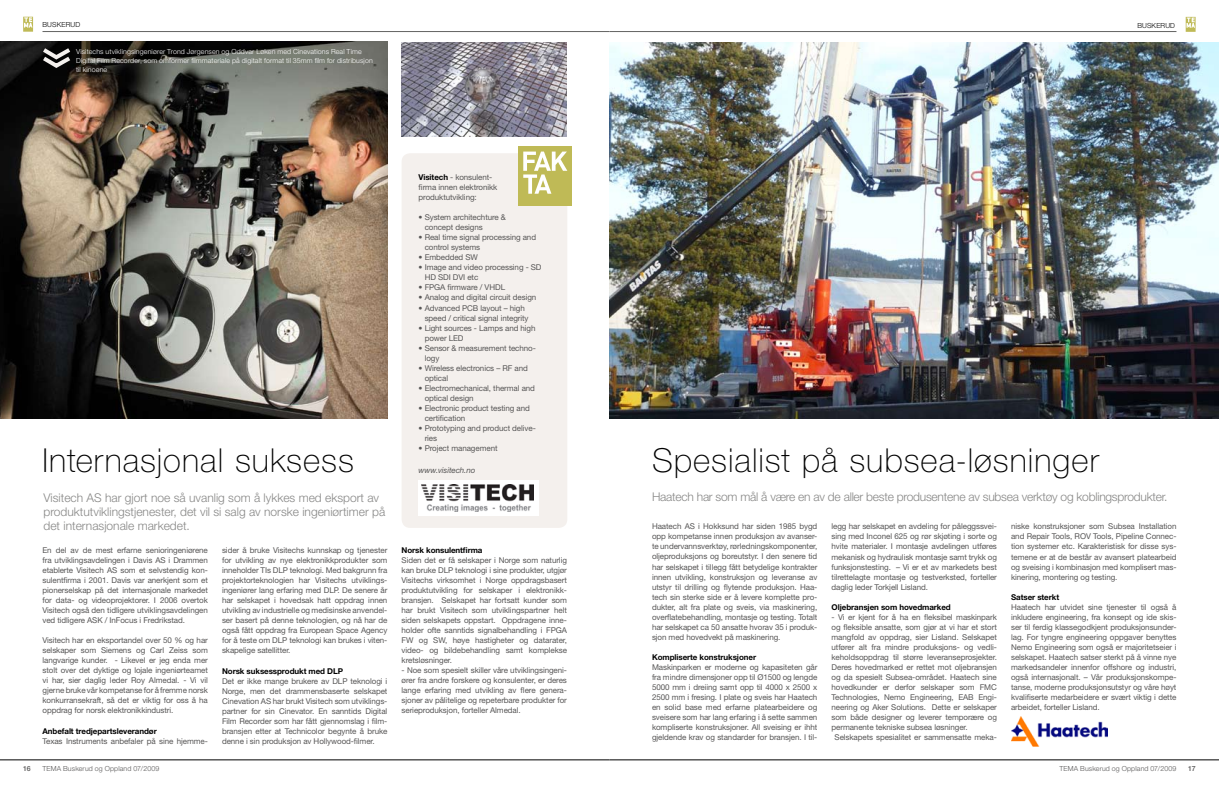
<style>
.page{position:relative;width:1219px;height:789px;background:#fff}
.page>*{position:absolute;margin:0;border:0;box-sizing:border-box;transform-origin:0 0}
.t1{font:100 33px "Helvetica Neue";letter-spacing:.03em;color:#000}
.t2{font:300 12px/14px "Helvetica Neue";color:#878786}
.t3{font:300 12px "Helvetica Neue";letter-spacing:-.02em;color:#878786}
.t4{font:8px/10px "Helvetica Neue";letter-spacing:-.01em;color:#575656;text-align:justify}
.t5{font:700 8px "Helvetica Neue";letter-spacing:-.01em;color:#000}
.t6{font:italic 8px "Helvetica Neue";letter-spacing:-.01em;color:#575656}
.t7{font:300 7px/9px "Helvetica Neue";letter-spacing:.02em;color:#fff}
.t8{font:300 7px "Helvetica Neue";letter-spacing:.02em;color:#575656}
.t9{font:300 7px "Helvetica Neue";letter-spacing:.02em;color:#000}
.t10{font:500 7px "Helvetica Neue";color:#575656}
.s1{font-weight:700;color:#000}
</style>
<div class="page">
<hr style="left:43px;top:31px;width:566px;height:1px;background:#636362">
<svg style="left:23px;top:17px;width:10px;height:15px"></svg>
<hr style="left:0;top:759px;width:609px;height:1px;background:#000">
<hr style="left:609px;top:31px;width:567px;height:1px;background:#636362">
<svg style="left:1186px;top:17px;width:10px;height:15px"></svg>
<hr style="left:609px;top:759px;width:610px;height:1px;background:#000">
<img style="left:609px;top:43px;width:610px;height:375px">
<img style="left:0;top:42px;width:387px;height:376px">
<div style="left:402px;top:153px;width:165px;height:374px;background:#f4f0ed;border-radius:9px"></div>
<div style="left:518px;top:146px;width:54px;height:60px;background:#bfba56"></div>
<svg style="left:523px;top:151px;width:44px;height:42px"></svg>
<svg style="left:39px;top:44px;width:36px;height:26px"></svg>
<div style="left:418px;top:479px;width:121px;height:36px;background:#fff"></div>
<img style="left:421px;top:484px;width:112px;height:27px">
<img style="left:1011px;top:716px;width:96px;height:31px">
<img style="left:402px;top:43px;width:165px;height:93px">
<p class="t9" style="left:43px;top:20px;width:39px">buskerud</p>
<p class="t7" style="left:76px;top:47px;width:298px">Visitechs utviklingsingeniører Trond Jørgensen og Oddvar Løken med Cinevations Real Time<br>Digital Film Recorder, som omformer filmmateriale på digitalt format til 35mm film for distribusjon til kinoene</p>
<p class="t9" style="left:1137px;top:21px;width:39px">buskerud</p>
<p class="t4" style="left:419px;top:172px;width:80px;text-align:left"><span class="s1">Visitech</span> - konsulent&shy;firma innen elektronikk produktutvikling:</p>
<p class="t4" style="left:425px;top:212px;width:83px;text-indent:-6px">• System architechture &amp; concept designs</p>
<p class="t4" style="left:425px;top:232px;width:113px;text-indent:-6px">• Real time signal processing and control systems</p>
<p class="t4" style="left:419px;top:252px;width:61px">• Embedded SW</p>
<p class="t4" style="left:425px;top:262px;width:118px;text-indent:-6px">• Image and video processing - SD<br>HD SDI DVI etc</p>
<p class="t4" style="left:419px;top:282px;width:88px">• FPGA firmware / VHDL</p>
<p class="t4" style="left:419px;top:292px;width:119px">• Analog and digital circuit design</p>
<p class="t4" style="left:425px;top:302px;width:105px;text-indent:-6px">• Advanced PCB layout – high speed / critical signal integrity</p>
<p class="t4" style="left:425px;top:322px;width:112px;text-indent:-6px">• Light sources - Lamps and high power LED</p>
<p class="t4" style="left:425px;top:342px;width:113px;text-indent:-6px">• Sensor &amp; measurement techno&shy;logy</p>
<p class="t4" style="left:425px;top:362px;width:105px;text-indent:-6px">• Wireless electronics – RF and optical</p>
<p class="t4" style="left:425px;top:382px;width:112px;text-indent:-6px">• Electromechanical, thermal and optical design</p>
<p class="t4" style="left:425px;top:402px;width:107px;text-indent:-6px">• Electronic product testing and certification</p>
<p class="t4" style="left:425px;top:422px;width:113px;text-indent:-6px">• Prototyping and product delive&shy;ries</p>
<p class="t4" style="left:419px;top:442px;width:80px">• Project management</p>
<p class="t6" style="left:419px;top:464px;width:58px">www.visitech.no</p>
<h1 class="t1" style="left:43px;top:440px;width:313px">Internasjonal suksess</h1>
<h1 class="t1" style="left:652px;top:440px;width:448px">Spesialist på subsea-løsninger</h1>
<h2 class="t2" style="left:43px;top:490px;width:343px">Visitech AS har gjort noe så uvanlig som å lykkes med eksport av produktutviklingstjenester, det vil si salg av norske ingeniørtimer på det internasjonale markedet.</h2>
<h2 class="t3" style="left:652px;top:489px;width:517px">Haatech har som mål å være en av de aller beste produsentene av subsea verktøy og koblingsprodukter.</h2>
<p class="t4" style="left:831px;top:521px;width:167px">legg har selskapet en avdeling for påleggssvei&shy;sing med Inconel 625 og rør skjøting i sorte og hvite materialer. I montasje avdelingen utføres mekanisk og hydraulisk montasje samt trykk og funksjonstesting. – Vi er et av markedets best tilrettelagte montasje og testverksted, forteller daglig leder Torkjell Lisland.</p>
<p class="t5" style="left:831px;top:602px;width:121px">Oljebransjen som hovedmarked</p>
<p class="t4" style="left:831px;top:611px;width:167px">- Vi er kjent for å ha en fleksibel maskinpark</p>
<p class="t4" style="left:831px;top:621px;width:167px">og fleksible ansatte, som gjør at vi har et stort</p>
<p class="t4" style="left:831px;top:631px;width:167px">mangfold av oppdrag, sier Lisland. Selskapet</p>
<p class="t4" style="left:831px;top:641px;width:167px">utfører alt fra mindre produksjons- og vedli-</p>
<p class="t4" style="left:831px;top:651px;width:167px">keholdsoppdrag til større leveranseprosjekter.</p>
<p class="t4" style="left:831px;top:661px;width:167px">Deres hovedmarked er rettet mot oljebransjen</p>
<p class="t4" style="left:831px;top:671px;width:167px">og da spesielt Subsea-området. Haatech sine</p>
<p class="t4" style="left:831px;top:681px;width:167px">hovedkunder er derfor selskaper som FMC</p>
<p class="t4" style="left:831px;top:691px;width:167px">Technologies, Nemo Engineering, EAB Engi-</p>
<p class="t4" style="left:831px;top:701px;width:167px">neering og Aker Solutions. Dette er selskaper</p>
<p class="t4" style="left:831px;top:711px;width:167px">som både designer og leverer temporære og</p>
<p class="t4" style="left:831px;top:721px;width:138px">permanente tekniske subsea løsninger.</p>
<p class="t4" style="left:835px;top:731px;width:164px">Selskapets spesialitet er sammensatte meka-</p>
<p class="t4" style="left:652px;top:521px;width:167px">Haatech AS i Hokksund har siden 1985 bygd opp kompetanse innen produksjon av avanser&shy;te undervannsverktøy, rørledningskomponenter, oljeproduksjons og boreutstyr. I den senere tid har selskapet i tillegg fått betydelige kontrakter innen utvikling, konstruksjon og leveranse av utstyr til drilling og flytende produksjon. Haa&shy;tech sin sterke side er å levere komplette pro&shy;dukter, alt fra plate og sveis, via maskinering, overflatebehandling, montasje og testing. Totalt har selskapet ca 50 ansatte hvorav 35 i produk&shy;sjon med hovedvekt på maskinering.</p>
<p class="t5" style="left:652px;top:652px;width:106px">Kompliserte konstruksjoner</p>
<p class="t4" style="left:652px;top:661px;width:167px">Maskinparken er moderne og kapasiteten går fra mindre dimensjoner opp til Ø1500 og lengde 5000 mm i dreiing samt opp til 4000 x 2500 x 2500 mm i fresing. I plate og sveis har Haatech en solid base med erfarne platearbeidere og sveisere som har lang erfaring i å sette sammen kompliserte konstruksjoner. All sveising er ihht gjeldende krav og standarder for bransjen. I til-</p>
<p class="t4" style="left:1011px;top:521px;width:167px">niske konstruksjoner som Subsea Installation and Repair Tools, ROV Tools, Pipeline Connec&shy;tion systemer etc. Karakteristisk for disse sys&shy;temene er at de består av avansert platearbeid og sveising i kombinasjon med komplisert mas&shy;kinering, montering og testing.</p>
<p class="t5" style="left:1011px;top:592px;width:50px">Satser sterkt</p>
<p class="t4" style="left:1011px;top:601px;width:167px">Haatech har utvidet sine tjenester til også å inkludere engineering, fra konsept og ide skis&shy;ser til ferdig klassegodkjent produksjonsunder&shy;lag. For tyngre engineering oppgaver benyttes Nemo Engineering som også er majoritetseier i selskapet. Haatech satser sterkt på å vinne nye markedsandeler innenfor offshore og industri, også internasjonalt. – Vår produksjonskompe&shy;tanse, moderne produksjonsutstyr og våre høyt kvalifiserte medarbeidere er svært viktig i dette arbeidet, forteller Lisland.</p>
<p class="t4" style="left:222px;top:545px;width:167px">sider å bruke Visitechs kunnskap og tjenester for utvikling av nye elektronikkprodukter som inneholder TIs DLP teknologi. Med bakgrunn fra projektorteknologien har Visitechs utviklings&shy;ingeniører lang erfaring med DLP. De senere år har selskapet i hovedsak hatt oppdrag innen utvikling av industrielle og medisinske anvendel&shy;ser basert på denne teknologien, og nå har de også fått oppdrag fra European Space Agency for å teste om DLP teknologi kan brukes i viten&shy;skapelige satellitter.</p>
<p class="t5" style="left:222px;top:665px;width:122px">Norsk suksessprodukt med DLP</p>
<p class="t4" style="left:222px;top:675px;width:167px">Det er ikke mange brukere av DLP teknologi i Norge, men det drammensbaserte selskapet Cinevation AS har brukt Visitech som utviklings&shy;partner for sin Cinevator. En sanntids Digital Film Recorder som har fått gjennomslag i film&shy;bransjen etter at Technicolor begynte å bruke denne i sin produksjon av Hollywood-filmer.</p>
<p class="t4" style="left:43px;top:544px;width:167px">En del av de mest erfarne senioringeniørene fra utviklingsavdelingen i Davis AS i Drammen etablerte Visitech AS som et selvstendig kon&shy;sulentfirma i 2001. Davis var anerkjent som et pionerselskap på det internasjonale markedet for data- og videoprojektorer. I 2006 overtok Visitech også den tidligere utviklingsavdelingen ved tidligere ASK / InFocus i Fredrikstad.</p>
<p class="t4" style="left:43px;top:634px;width:167px">Visitech har en eksportandel over 50 % og har selskaper som Siemens og Carl Zeiss som langvarige kunder. - Likevel er jeg enda mer stolt over det dyktige og lojale ingeniørteamet vi har, sier daglig leder Roy Almedal. - Vi vil gjerne bruke vår kompetanse for å fremme norsk konkurransekraft, så det er viktig for oss å ha oppdrag for norsk elektronikkindustri.</p>
<p class="t5" style="left:43px;top:725px;width:116px">Anbefalt tredjepartsleverandør</p>
<p class="t4" style="left:43px;top:735px;width:167px">Texas Instruments anbefaler på sine hjemme-</p>
<p class="t5" style="left:402px;top:545px;width:82px">Norsk konsulentfirma</p>
<p class="t4" style="left:402px;top:555px;width:167px">Siden det er få selskaper i Norge som naturlig kan bruke DLP teknologi i sine produkter, utgjør Visitechs virksomhet i Norge oppdragsbasert produktutvikling for selskaper i elektronikk&shy;bransjen. Selskapet har fortsatt kunder som har brukt Visitech som utviklingspartner helt siden selskapets oppstart. Oppdragene inne&shy;holder ofte sanntids signalbehandling i FPGA FW og SW, høye hastigheter og datarater, video- og bildebehandling samt komplekse kretsløsninger.</p>
<p class="t4" style="left:402px;top:665px;width:167px">- Noe som spesielt skiller våre utviklingsingeni&shy;ører fra andre forskere og konsulenter, er deres lange erfaring med utvikling av flere genera&shy;sjoner av pålitelige og repeterbare produkter for serieproduksjon, forteller Almedal.</p>
<p class="t10" style="left:23px;top:763px;width:9px">16</p>
<p class="t8" style="left:43px;top:763px;width:118px">TEMA Buskerud og Oppland 07/2009</p>
<p class="t8" style="left:1060px;top:763px;width:118px">TEMA Buskerud og Oppland 07/2009</p>
<p class="t10" style="left:1188px;top:763px;width:9px">17</p>
</div>
